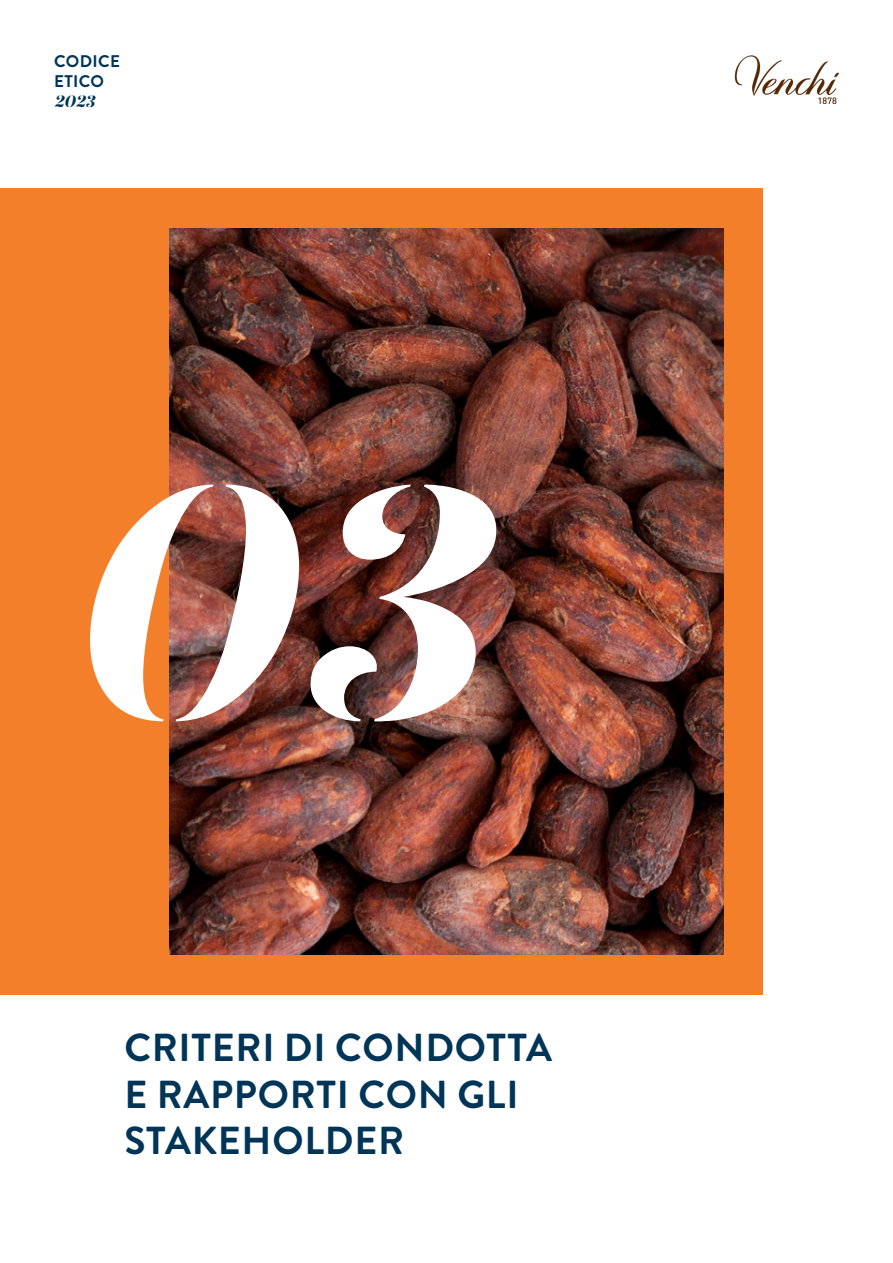
<style>
.page{position:relative;width:893px;height:1263px;background:#fff}
.page>*{position:absolute;margin:0;border:0;box-sizing:border-box;transform-origin:0 0}
.t1{font:italic 900 338.25px "Gabriela Stencil";color:#fff}
.t2{font:700 39px/46.8px "Brandon Grotesque";letter-spacing:.02em;color:#003557}
.t3{font:700 16.8px "Brandon Grotesque";letter-spacing:.02em;color:#003557}
.t4{font:italic 900 16.8px "Gabriela Stencil";color:#003557}
</style>
<div class="page">
<div style="left:0;top:188px;width:762px;height:806px;background:#f47f2a"></div>
<img style="left:169px;top:229px;width:555px;height:725px">
<img style="left:735px;top:55px;width:104px;height:48px">
<p class="t3" style="left:54px;top:49px;width:67px">CODICE</p>
<p class="t3" style="left:54px;top:70px;width:52px">ETICO</p>
<p class="t4" style="left:54px;top:91px;width:43px">2023</p>
<p class="t1" style="left:55px;top:390px;width:428px">03</p>
<p class="t2" style="left:124px;top:1024px;width:429px">CRITERI DI CONDOTTA<br>E RAPPORTI CON GLI<br>STAKEHOLDER</p>
</div>
